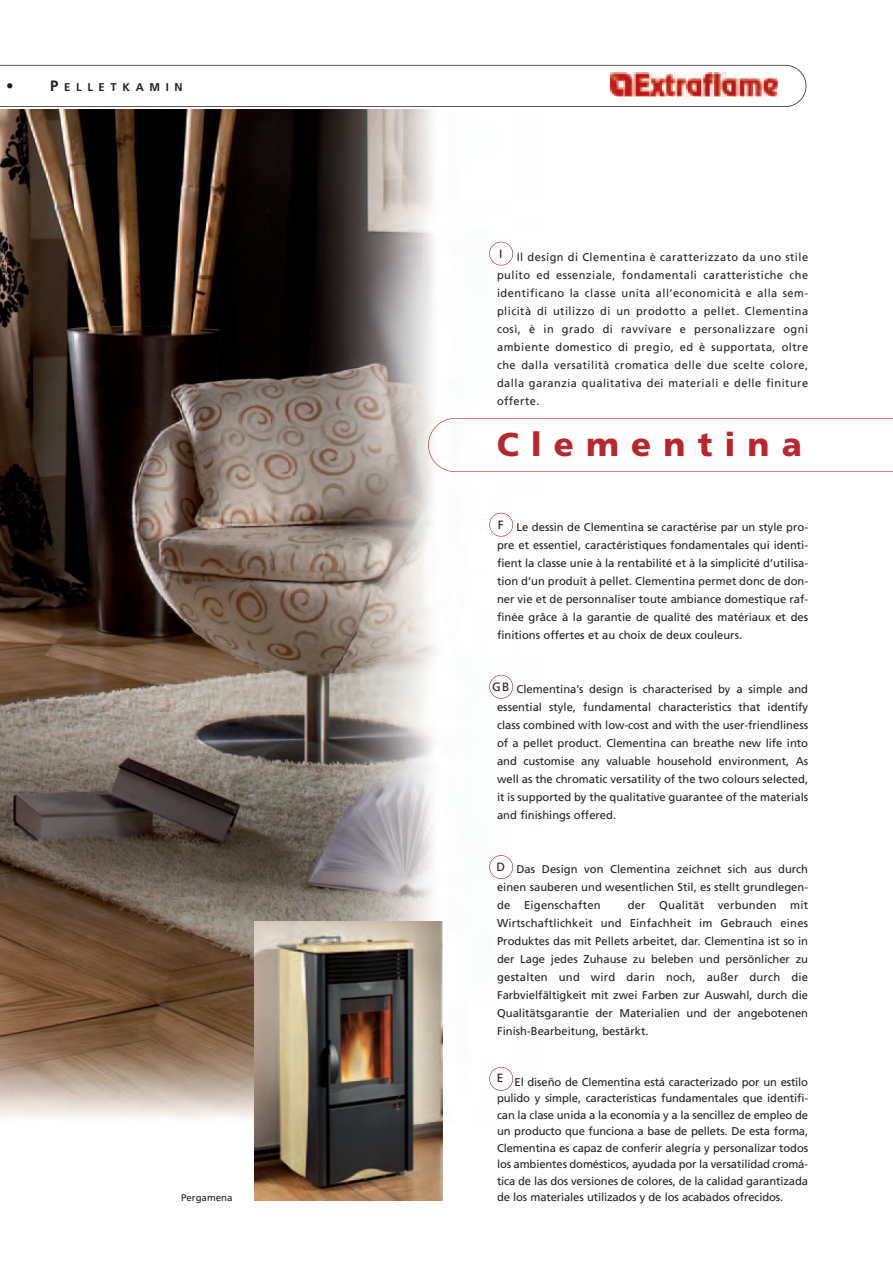
<style>
.page{position:relative;width:893px;height:1263px;background:#fff}
.page>*{position:absolute;margin:0;border:0;box-sizing:border-box;transform-origin:0 0}
.t1{font:900 33px "Frutiger";letter-spacing:.365em;color:#b7282e}
.t2{font:700 15px "Frutiger";color:#231f20}
.t3{font:12px "Frutiger";color:#231f20}
.t4{font:11.25px/18px "Frutiger";color:#231f20;text-align:justify}
.t5{font:700 11.25px "Frutiger";letter-spacing:.505em;color:#231f20}
.t6{font:9.75px "Frutiger";color:#231f20}
.s1{font-size:15px}
</style>
<div class="page">
<img style="left:1px;top:109px;width:512px;height:1015px">
<svg style="left:1px;top:65px;width:805px;height:42px"></svg>
<div style="left:489px;top:242px;width:24px;height:23px;border:1px solid #b7282e;border-radius:50%"></div>
<div style="left:489px;top:513px;width:24px;height:24px;border:1px solid #b7282e;border-radius:50%"></div>
<div style="left:489px;top:675px;width:24px;height:24px;border:1px solid #b7282e;border-radius:50%"></div>
<div style="left:489px;top:1067px;width:24px;height:24px;border:1px solid #b7282e;border-radius:50%"></div>
<div style="left:489px;top:855px;width:24px;height:24px;border:1px solid #b7282e;border-radius:50%"></div>
<svg style="left:428px;top:418px;width:465px;height:54px"></svg>
<img style="left:254px;top:921px;width:188px;height:279px">
<svg style="left:609px;top:72px;width:179px;height:26px"></svg>
<img style="left:610px;top:72px;width:168px;height:24px">
<h2 class="t2" style="left:6px;top:80px;width:9px">•</h2>
<p class="t5" style="left:50px;top:83px;width:134px"><span class="s1">P</span>ELLETKAMIN</p>
<p class="t6" style="left:181px;top:1193px;width:53px">Pergamena</p>
<p class="t3" style="left:499px;top:249px;width:5px">I</p>
<p class="t4" style="left:497px;top:248px;width:313px;text-indent:20px">Il design di Clementina è caratterizzato da uno stile pulito ed essenziale, fondamentali caratteristiche che identificano la classe unita all’economicità e alla sem&shy;plicità di utilizzo di un prodotto a pellet. Clementina così, è in grado di ravvivare e personalizzare ogni ambiente domestico di pregio, ed è supportata, oltre che dalla versatilità cromatica delle due scelte colore, dalla garanzia qualitativa dei materiali e delle finiture offerte.</p>
<h1 class="t1" style="left:497px;top:431px;width:307px">Clementina</h1>
<p class="t3" style="left:498px;top:520px;width:7px">F</p>
<p class="t4" style="left:497px;top:518px;width:313px;text-indent:19px">Le dessin de Clementina se caractérise par un style pro&shy;pre et essentiel, caractéristiques fondamentales qui identi&shy;fient la classe unie à la rentabilité et à la simplicité d’utilisa&shy;tion d’un produit à pellet. Clementina permet donc de don&shy;ner vie et de personnaliser toute ambiance domestique raf&shy;finée grâce à la garantie de qualité des matériaux et des finitions offertes et au choix de deux couleurs.</p>
<p class="t3" style="left:492px;top:682px;width:19px">GB</p>
<p class="t4" style="left:497px;top:680px;width:313px;text-indent:19px">Clementina’s design is characterised by a simple and essential style, fundamental characteristics that identify class combined with low-cost and with the user-friendliness of a pellet product. Clementina can breathe new life into and customise any valuable household environment, As well as the chromatic versatility of the two colours selected, it is supported by the qualitative guarantee of the materials and finishings offered.</p>
<p class="t3" style="left:497px;top:862px;width:10px">D</p>
<p class="t4" style="left:497px;top:860px;width:313px;text-indent:19px">Das Design von Clementina zeichnet sich aus durch einen sauberen und wesentlichen Stil, es stellt grundlegen&shy;de Eigenschaften</p>
<p class="t4" style="left:497px;top:896px;width:313px;text-indent:131px">der Qualität verbunden mit Wirtschaftlichkeit und Einfachheit im Gebrauch eines Produktes das mit Pellets arbeitet, dar. Clementina ist so in der Lage jedes Zuhause zu beleben und persönlicher zu gestalten und wird darin noch, außer durch die Farbvielfältigkeit mit zwei Farben zur Auswahl, durch die Qualitätsgarantie der Materialien und der angebotenen Finish-Bearbeitung, bestärkt.</p>
<p class="t3" style="left:497px;top:1073px;width:8px">E</p>
<p class="t4" style="left:497px;top:1074px;width:313px;line-height:16.5px;text-indent:18px">El diseño de Clementina está caracterizado por un estilo pulido y simple, características fundamentales que identifi&shy;can la clase unida a la economía y a la sencillez de empleo de un producto que funciona a base de pellets. De esta forma, Clementina es capaz de conferir alegría y personalizar todos los ambientes domésticos, ayudada por la versatilidad cromá&shy;tica de las dos versiones de colores, de la calidad garantizada de los materiales utilizados y de los acabados ofrecidos.</p>
</div>
